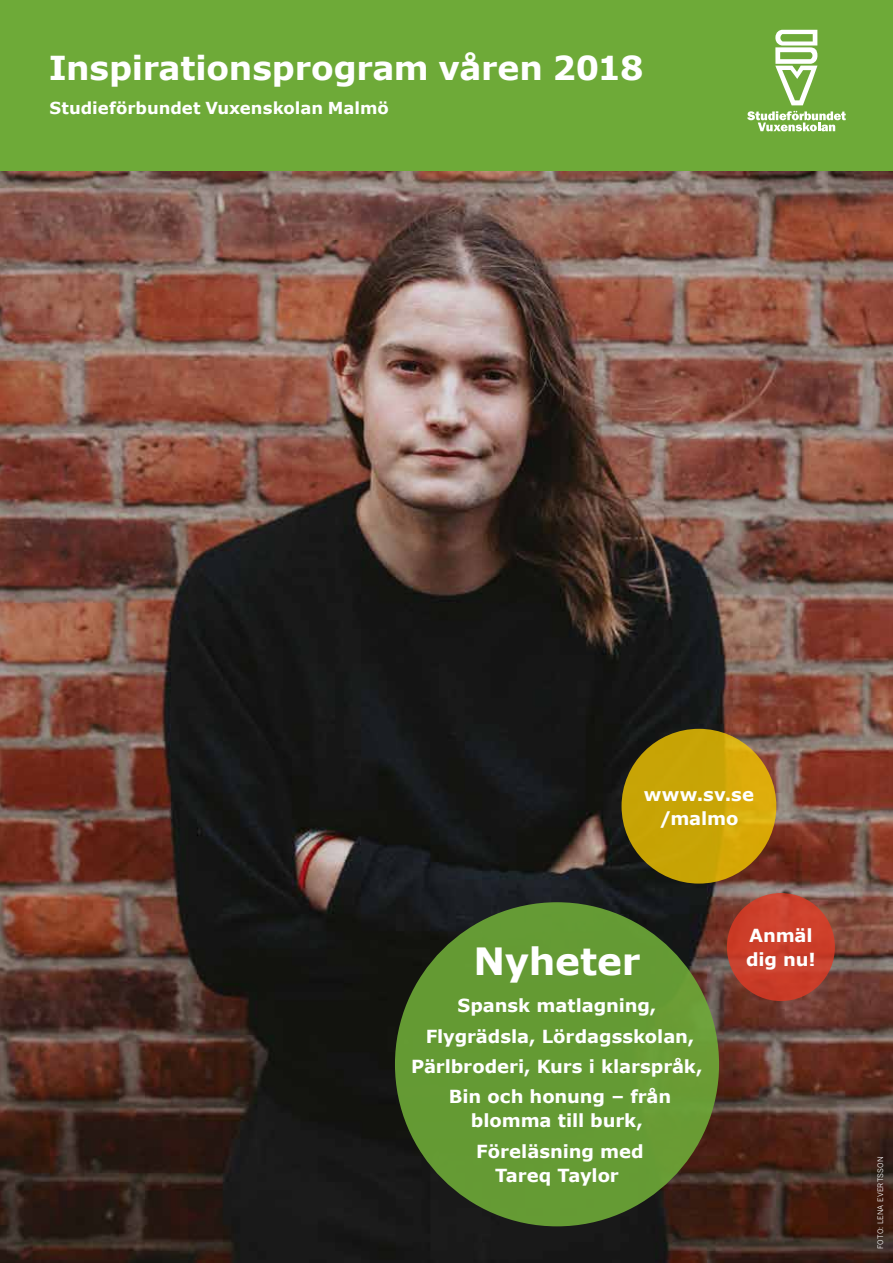
<style>
.page{position:relative;width:893px;height:1263px;background:#fff}
.page>*{position:absolute;margin:0;border:0;box-sizing:border-box;transform-origin:0 0}
.t1{font:700 37.5px "Verdana";letter-spacing:-.005em;color:#fff}
.t2{font:700 33px "Verdana";letter-spacing:-.01em;color:#fff}
.t3{font:700 18px/30.5px "Verdana";letter-spacing:-.005em;color:#fff;text-align:center}
.t4{font:700 16.5px "Verdana";color:#fff}
.t5{font:7.5px "Benton Gothic";letter-spacing:.025em;color:#fff}
</style>
<div class="page">
<img style="left:0;top:170px;width:893px;height:1093px">
<div style="left:0;top:0;width:893px;height:170px;background:#6eaa38"></div>
<div style="left:727px;top:893px;width:108px;height:108px;background:#cc3f2a;border-radius:50%"></div>
<svg style="left:775px;top:30px;width:42px;height:75px"></svg>
<svg style="left:747px;top:111px;width:99px;height:20px"></svg>
<div style="left:395px;top:902px;width:324px;height:324px;background:#649a34;border-radius:50%"></div>
<div style="left:621px;top:729px;width:155px;height:154px;background:linear-gradient(to right,#bd9f04,#ddad0b);border-radius:50%"></div>
<h2 class="t2" style="left:49px;top:47px;width:596px">Inspirationsprogram våren 2018</h2>
<p class="t4" style="left:50px;top:97px;width:341px">Studieförbundet Vuxenskolan Malmö</p>
<p class="t3" style="left:644px;top:783px;width:112px;line-height:24px">www.sv.se /malmo</p>
<p class="t3" style="left:749px;top:920px;width:65px">Anmäl</p>
<h1 class="t1" style="left:473px;top:937px;width:169px">Nyheter</h1>
<p class="t3" style="left:746px;top:944px;width:71px">dig nu!</p>
<p class="t3" style="left:411px;top:991px;width:293px">Spansk matlagning,<br>Flygrädsla, Lördagsskolan,<br>Pärlbroderi, Kurs i klarspråk,<br>Bin och honung – från</p>
<p class="t3" style="left:471px;top:1106px;width:174px">blomma till burk,<br>Föreläsning med</p>
<p class="t3" style="left:495px;top:1160px;width:125px">Tareq Taylor</p>
<p class="t5" style="left:876px;top:1249px;width:94px;rotate:-90deg">FOTO: LENA EVERTSSON</p>
</div>
